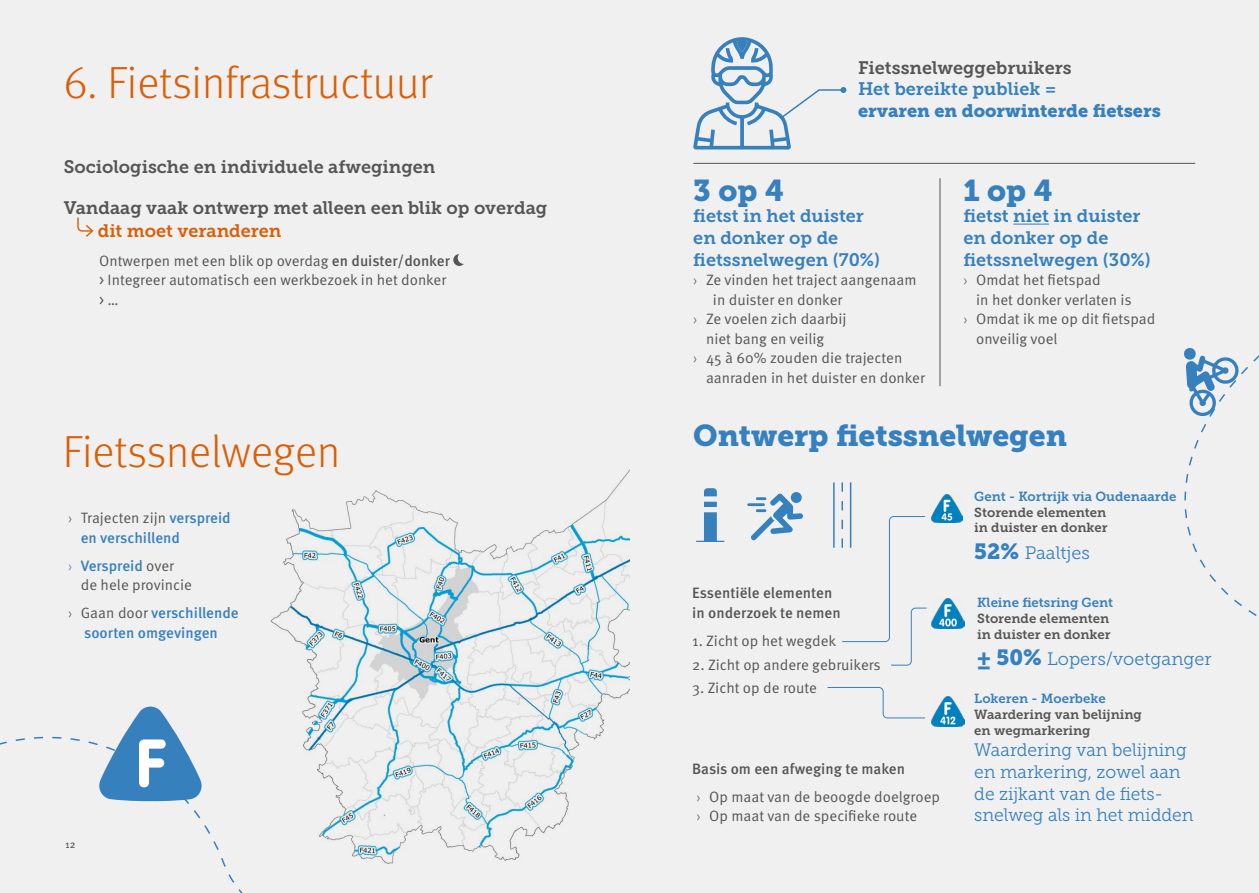
<style>
.page{position:relative;width:1259px;height:893px;background:#fff}
.page>*{position:absolute;margin:0;border:0;box-sizing:border-box;transform-origin:0 0}
.t1{font:300 45px "Meta Pro";color:#da5f06}
.t2{font:30px "Museo Slab 900";color:#3780be}
.t3{font:18px/21.6px "Museo Slab 700";color:#3780be}
.t4{font:18px/21.6px "Museo Slab 300";color:#3780be}
.t5{font:18px "Museo Slab 700";color:#565555}
.t6{font:18px "Museo Slab 900";color:#3780be}
.t7{font:18px "Museo Slab 700";color:#da5f06}
.t8{font:15px/19.5px "Meta Pro Norm";color:#565555}
.t9{font:500 15px/28px "Meta Pro";color:#3780be}
.t10{font:500 15px/19.5px "Meta Pro";color:#565555}
.t11{font:13.05px/15.8px "Museo Slab 700";color:#565555}
.t12{font:13.05px "Museo Slab 700";color:#3780be}
.t13{font:10.5px "Meta Pro";color:#565555}
.s1{font-family:"Meta Pro";font-weight:500}
.s2{font-family:"Meta Pro";font-weight:300}
.s3{font-family:"Meta Pro";font-weight:500;color:#3780be}
.s4{font-weight:300}
.s5{font-family:"Meta Pro Norm";font-weight:400;color:#565555}
.s6{font-weight:300;color:#565555}
.s7{font-family:"Museo Slab 900";font-size:21.9px}
</style>
<div class="page">
<div style="left:630px;top:0;width:629px;height:893px;background:#f0f0f0"></div>
<div style="left:0;top:0;width:630px;height:893px;background:#f0f0f0"></div>
<img style="left:270px;top:470px;width:359px;height:394px">
<svg style="left:77px;top:217px;width:17px;height:20px"></svg>
<svg style="left:453px;top:254px;width:11px;height:12px"></svg>
<svg style="left:0;top:706px;width:219px;height:144px"></svg>
<hr style="left:1013px;top:224px;width:36px;height:1px;background:#3780be">
<hr style="left:939px;top:178px;width:1px;height:208px;background:#565555">
<svg style="left:693px;top:37px;width:153px;height:113px"></svg>
<hr style="left:693px;top:163px;width:502px;height:1px;background:#565555">
<svg style="left:696px;top:488px;width:28px;height:54px"></svg>
<img style="left:932px;top:494px;width:30px;height:28px">
<img style="left:932px;top:598px;width:32px;height:30px">
<img style="left:932px;top:696px;width:32px;height:30px">
<svg style="left:827px;top:687px;width:99px;height:32px"></svg>
<hr style="left:833px;top:482px;width:1px;height:66px;background:#3780be">
<svg style="left:841px;top:482px;width:86px;height:184px"></svg>
<hr style="left:747px;top:503px;width:18px;height:3px;background:#3780be">
<svg style="left:750px;top:493px;width:53px;height:47px"></svg>
<svg style="left:1184px;top:348px;width:75px;height:268px"></svg>
<h1 class="t1" style="left:64px;top:50px;width:370px">6. Fietsinfrastructuur</h1>
<p class="t5" style="left:64px;top:156px;width:373px">Sociologische en individuele afwegingen</p>
<p class="t5" style="left:64px;top:197px;width:485px">Vandaag vaak ontwerp met alleen een blik op overdag</p>
<p class="t7" style="left:98px;top:221px;width:185px">dit moet veranderen</p>
<p class="t8" style="left:99px;top:250px;width:352px">Ontwerpen met een blik op overdag <span class="s1">en duister/donker </span>&gt; Integreer automatisch een werkbezoek in het donker &gt; …</p>
<h1 class="t1" style="left:63px;top:419px;width:279px">Fietssnelwegen</h1>
<p class="t8" style="left:68px;top:507px;width:164px"><span class="s2">›</span> Trajecten zijn <span class="s3">verspreid</span></p>
<p class="t9" style="left:68px;top:522px;width:113px;text-indent:13px">en verschillend <span class="s4">›</span> Verspreid <span class="s5">over</span></p>
<p class="t8" style="left:81px;top:574px;width:113px">de hele provincie</p>
<p class="t9" style="left:68px;top:602px;width:172px;line-height:19.5px;text-align:center"><span class="s6">›</span> <span class="s5">Gaan door</span> verschillende soorten omgevingen</p>
<p class="t13" style="left:65px;top:836px;width:12px">12</p>
<p class="t5" style="left:858px;top:57px;width:215px">Fietssnelweggebruikers</p>
<p class="t3" style="left:858px;top:78px;width:199px">Het bereikte publiek =</p>
<p class="t6" style="left:858px;top:100px;width:304px">ervaren en doorwinterde fietsers</p>
<h2 class="t2" style="left:693px;top:173px;width:92px">3 op 4</h2>
<p class="t3" style="left:693px;top:205px;width:188px">fietst in het duister en donker op de fietssnelwegen (70%)</p>
<p class="t8" style="left:693px;top:269px;width:225px"><span class="s2">›</span> Ze vinden het traject aangenaam</p>
<p class="t8" style="left:713px;top:289px;width:131px">in duister en donker</p>
<p class="t8" style="left:693px;top:308px;width:155px"><span class="s2">›</span> Ze voelen zich daarbij</p>
<p class="t8" style="left:706px;top:328px;width:120px">niet bang en veilig</p>
<p class="t8" style="left:693px;top:347px;width:211px"><span class="s2">›</span> 45 à 60% zouden die trajecten</p>
<p class="t8" style="left:706px;top:367px;width:220px">aanraden in het duister en donker</p>
<h2 class="t2" style="left:963px;top:173px;width:91px">1 op 4</h2>
<p class="t3" style="left:963px;top:205px;width:189px">fietst niet in duister en donker op de fietssnelwegen (30%)</p>
<p class="t8" style="left:963px;top:269px;width:139px"><span class="s2">›</span> Omdat het fietspad</p>
<p class="t8" style="left:976px;top:289px;width:157px">in het donker verlaten is</p>
<p class="t8" style="left:963px;top:308px;width:193px"><span class="s2">›</span> Omdat ik me op dit fietspad</p>
<p class="t8" style="left:976px;top:328px;width:83px">onveilig voel</p>
<h2 class="t2" style="left:693px;top:418px;width:375px">Ontwerp fietssnelwegen</h2>
<p class="t10" style="left:692px;top:582px;width:150px">Essentiële elementen in onderzoek te nemen</p>
<p class="t8" style="left:692px;top:630px;width:145px">1. Zicht op het wegdek</p>
<p class="t8" style="left:692px;top:654px;width:190px">2. Zicht op andere gebruikers</p>
<p class="t8" style="left:692px;top:677px;width:126px">3. Zicht op de route</p>
<p class="t10" style="left:692px;top:758px;width:214px">Basis om een afweging te maken</p>
<p class="t8" style="left:696px;top:786px;width:245px"><span class="s2">›</span> Op maat van de beoogde doelgroep <span class="s2">›</span> Op maat van de specifieke route</p>
<p class="t12" style="left:974px;top:489px;width:204px">Gent - Kortrijk via Oudenaarde</p>
<p class="t11" style="left:974px;top:504px;width:135px">Storende elementen in duister en donker</p>
<p class="t4" style="left:974px;top:542px;width:117px"><span class="s7">52%</span> Paaltjes</p>
<p class="t12" style="left:977px;top:595px;width:137px">Kleine fietsring Gent</p>
<p class="t11" style="left:977px;top:611px;width:135px">Storende elementen in duister en donker</p>
<p class="t4" style="left:977px;top:648px;width:236px"><span class="s7">± 50%</span> Lopers/voetganger</p>
<p class="t12" style="left:974px;top:691px;width:133px">Lokeren - Moerbeke</p>
<p class="t11" style="left:974px;top:707px;width:169px">Waardering van belijning en wegmarkering</p>
<p class="t4" style="left:974px;top:739px;width:221px">Waardering van belijning en markering, zowel aan de zijkant van de fiets&shy;snelweg als in het midden</p>
</div>
